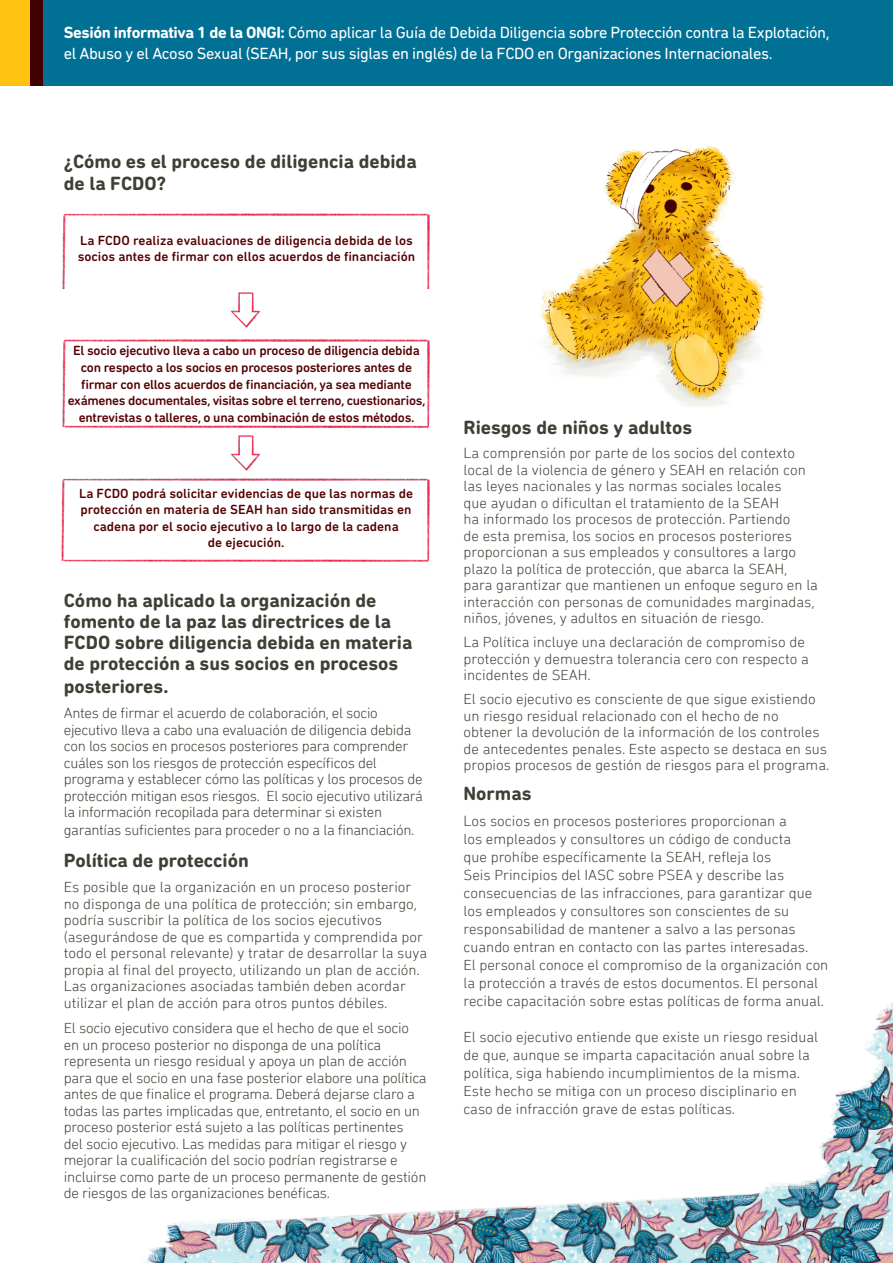
<style>
.page{position:relative;width:893px;height:1263px;background:#fff}
.page>*{position:absolute;margin:0;border:0;box-sizing:border-box;transform-origin:0 0}
.t1{font:700 19.5px/21.3px "DIN Next Rounded LT Pro";color:#403f35}
.t2{font:16.5px/21px "DIN Next Rounded LT Pro";letter-spacing:-.025em;color:#fff}
.t3{font:300 15px/16.5px "DIN Next Rounded LT Pro";color:#403f35}
.t4{font:300 15px/16.5px "DIN Next Rounded LT Pro";letter-spacing:-.02em;color:#403f35}
.t5{font:500 13.5px/16.5px "DIN Next Rounded LT Pro";letter-spacing:-.02em;color:#540000;text-align:center}
.t6{font:500 13.5px/16.5px "DIN Next Rounded LT Pro";color:#540000}
.s1{font-weight:700}
</style>
<div class="page">
<img style="left:62px;top:213px;width:368px;height:75px">
<img style="left:217px;top:280px;width:58px;height:46px">
<div style="left:0;top:0;width:893px;height:85px;background:#007095"></div>
<div style="left:0;top:0;width:30px;height:85px;background:#ffc20e"></div>
<div style="left:30px;top:0;width:13px;height:85px;background:#3e0000"></div>
<img style="left:540px;top:145px;width:226px;height:262px">
<img style="left:62px;top:326px;width:368px;height:102px">
<img style="left:61px;top:478px;width:369px;height:84px">
<img style="left:217px;top:423px;width:58px;height:58px">
<img style="left:145px;top:1003px;width:748px;height:260px">
<p class="t2" style="left:64px;top:22px;width:767px"><span class="s1">Sesión informativa 1 de la ONGI:</span> Cómo aplicar la Guía de Debida Diligencia sobre Protección contra la Explotación, el Abuso y el Acoso Sexual (SEAH, por sus siglas en inglés) de la FCDO en Organizaciones Internacionales.</p>
<p class="t1" style="left:64px;top:150px;width:354px;line-height:22.5px">¿Cómo es el proceso de diligencia debida de la FCDO?</p>
<p class="t6" style="left:78px;top:232px;width:339px">La FCDO realiza evaluaciones de diligencia debida de los socios antes de firmar con ellos acuerdos de financiación</p>
<p class="t5" style="left:68px;top:342px;width:359px">El socio ejecutivo lleva a cabo un proceso de diligencia debida con respecto a los socios en procesos posteriores antes de firmar con ellos acuerdos de financiación, ya sea mediante exámenes documentales, visitas sobre el terreno, cuestionarios, entrevistas o talleres, o una combinación de estos métodos.</p>
<p class="t6" style="left:79px;top:485px;width:336px;text-align:center">La FCDO podrá solicitar evidencias de que las normas de protección en materia de SEAH han sido transmitidas en cadena por el socio ejecutivo a lo largo de la cadena<br>de ejecución.</p>
<p class="t1" style="left:64px;top:590px;width:350px">Cómo ha aplicado la organización de fomento de la paz las directrices de la FCDO sobre diligencia debida en materia de protección a sus socios en procesos posteriores.</p>
<p class="t4" style="left:64px;top:705px;width:361px">Antes de firmar el acuerdo de colaboración, el socio ejecutivo lleva a cabo una evaluación de diligencia debida con los socios en procesos posteriores para comprender cuáles son los riesgos de protección específicos del programa y establecer cómo las políticas y los procesos de protección mitigan esos riesgos. El socio ejecutivo utilizará la información recopilada para determinar si existen</p>
<p class="t4" style="left:64px;top:822px;width:352px">garantías suficientes para proceder o no a la financiación.</p>
<p class="t1" style="left:64px;top:849px;width:187px">Política de protección</p>
<p class="t3" style="left:64px;top:879px;width:365px">Es posible que la organización en un proceso posterior no disponga de una política de protección; sin embargo, podría suscribir la política de los socios ejecutivos (asegurándose de que es compartida y comprendida por todo el personal relevante) y tratar de desarrollar la suya propia al final del proyecto, utilizando un plan de acción.<br>Las organizaciones asociadas también deben acordar utilizar el plan de acción para otros puntos débiles.</p>
<p class="t3" style="left:64px;top:1020px;width:364px">El socio ejecutivo considera que el hecho de que el socio en un proceso posterior no disponga de una política representa un riesgo residual y apoya un plan de acción para que el socio en una fase posterior elabore una política antes de que finalice el programa. Deberá dejarse claro a todas las partes implicadas que, entretanto, el socio en un proceso posterior está sujeto a las políticas pertinentes<br>del socio ejecutivo. Las medidas para mitigar el riesgo y mejorar la cualificación del socio podrían registrarse e incluirse como parte de un proceso permanente de gestión de riesgos de las organizaciones benéficas.</p>
<p class="t1" style="left:463px;top:417px;width:230px">Riesgos de niños y adultos</p>
<p class="t3" style="left:463px;top:445px;width:356px">La comprensión por parte de los socios del contexto local de la violencia de género y SEAH en relación con las leyes nacionales y las normas sociales locales<br>que ayudan o dificultan el tratamiento de la SEAH<br>ha informado los procesos de protección. Partiendo<br>de esta premisa, los socios en procesos posteriores proporcionan a sus empleados y consultores a largo plazo la política de protección, que abarca la SEAH, para garantizar que mantienen un enfoque seguro en la interacción con personas de comunidades marginadas, niños, jóvenes, y adultos en situación de riesgo.</p>
<p class="t3" style="left:463px;top:634px;width:347px">La Política incluye una declaración de compromiso de protección y demuestra tolerancia cero con respecto a incidentes de SEAH.</p>
<p class="t3" style="left:463px;top:691px;width:367px">El socio ejecutivo es consciente de que sigue existiendo un riesgo residual relacionado con el hecho de no obtener la devolución de la información de los controles de antecedentes penales. Este aspecto se destaca en sus propios procesos de gestión de riesgos para el programa.</p>
<p class="t1" style="left:463px;top:783px;width:70px">Normas</p>
<p class="t3" style="left:463px;top:812px;width:366px;line-height:18px">Los socios en procesos posteriores proporcionan a<br>los empleados y consultores un código de conducta<br>que prohíbe específicamente la SEAH, refleja los<br>Seis Principios del IASC sobre PSEA y describe las consecuencias de las infracciones, para garantizar que los empleados y consultores son conscientes de su responsabilidad de mantener a salvo a las personas cuando entran en contacto con las partes interesadas.<br>El personal conoce el compromiso de la organización con la protección a través de estos documentos. El personal recibe capacitación sobre estas políticas de forma anual.</p>
<p class="t3" style="left:463px;top:1028px;width:356px;line-height:18px">El socio ejecutivo entiende que existe un riesgo residual de que, aunque se imparta capacitación anual sobre la política, siga habiendo incumplimientos de la misma.<br>Este hecho se mitiga con un proceso disciplinario en caso de infracción grave de estas políticas.</p>
</div>
